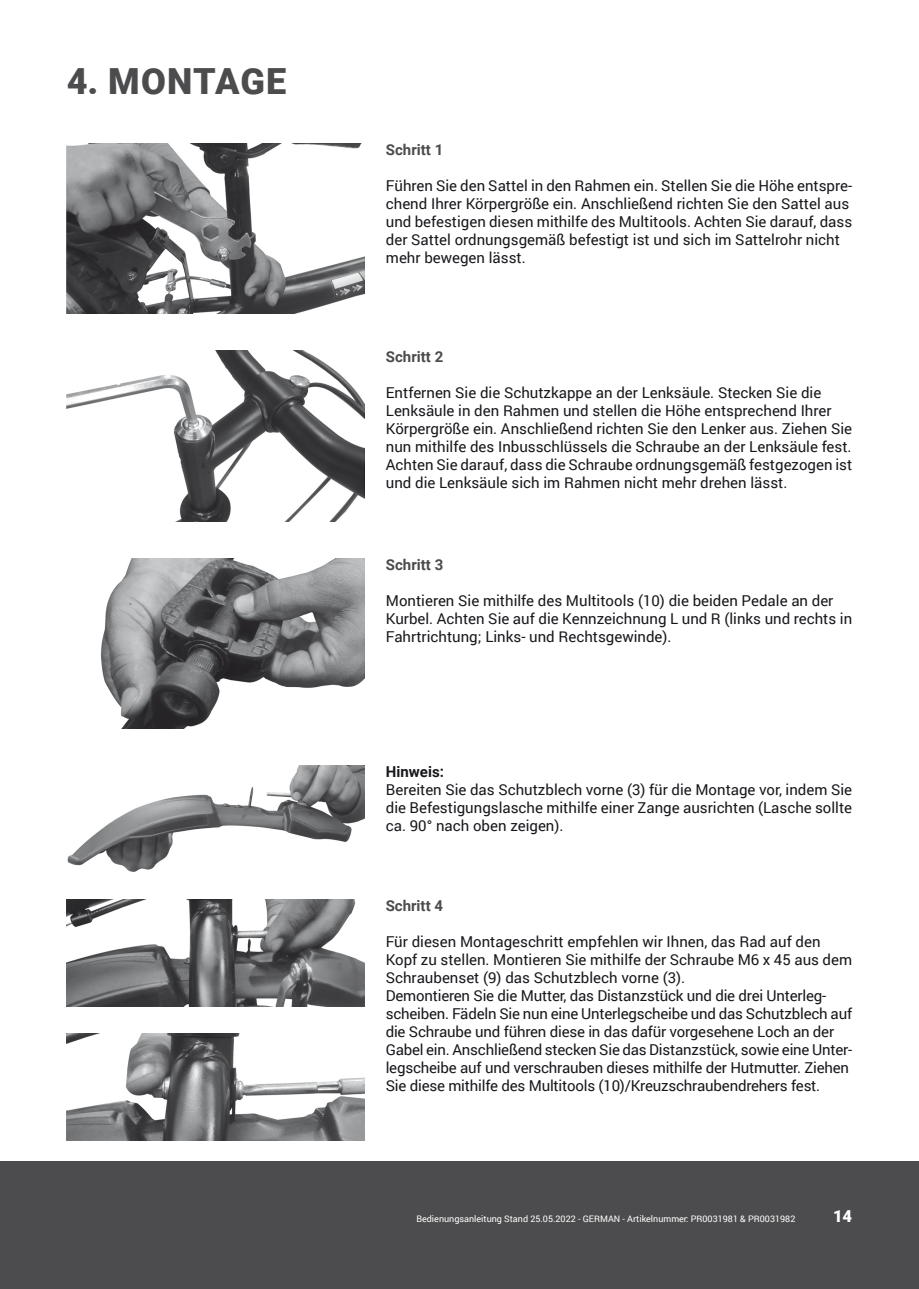
<style>
.page{position:relative;width:919px;height:1289px;background:#fff}
.page>*{position:absolute;margin:0;border:0;box-sizing:border-box;transform-origin:0 0}
.t1{font:900 36px "Roboto";letter-spacing:.03em;color:#4c4c4e}
.t2{font:900 16.5px "Roboto";color:#fff}
.t3{font:15px/18px "Roboto";color:#1a171c}
.t4{font:700 15px "Roboto";color:#4c4c4e}
.t5{font:700 15px "Roboto";color:#1a171c}
.t6{font:9px "Roboto";color:#fff}
</style>
<div class="page">
<div style="left:0;top:1161px;width:918px;height:127px;background:#4c4c4e"></div>
<img style="left:67px;top:143px;width:297px;height:171px">
<img style="left:67px;top:351px;width:297px;height:170px">
<img style="left:101px;top:558px;width:263px;height:170px">
<img style="left:67px;top:765px;width:297px;height:107px">
<img style="left:67px;top:899px;width:297px;height:107px">
<img style="left:67px;top:1033px;width:297px;height:107px">
<h1 class="t1" style="left:67px;top:56px;width:221px">4. MONTAGE</h1>
<p class="t4" style="left:386px;top:139px;width:59px">Schritt 1</p>
<p class="t3" style="left:386px;top:176px;width:468px">Führen Sie den Sattel in den Rahmen ein. Stellen Sie die Höhe entspre&shy;chend Ihrer Körpergröße ein. Anschließend richten Sie den Sattel aus und befestigen diesen mithilfe des Multitools. Achten Sie darauf, dass der Sattel ordnungsgemäß befestigt ist und sich im Sattelrohr nicht mehr bewegen lässt.</p>
<p class="t4" style="left:386px;top:346px;width:59px">Schritt 2</p>
<p class="t3" style="left:386px;top:383px;width:468px">Entfernen Sie die Schutzkappe an der Lenksäule. Stecken Sie die Lenksäule in den Rahmen und stellen die Höhe entsprechend Ihrer Körpergröße ein. Anschließend richten Sie den Lenker aus. Ziehen Sie nun mithilfe des Inbusschlüssels die Schraube an der Lenksäule fest.<br>Achten Sie darauf, dass die Schraube ordnungsgemäß festgezogen ist und die Lenksäule sich im Rahmen nicht mehr drehen lässt.</p>
<p class="t4" style="left:386px;top:553px;width:59px">Schritt 3</p>
<p class="t3" style="left:386px;top:590px;width:468px">Montieren Sie mithilfe des Multitools (10) die beiden Pedale an der<br>Kurbel. Achten Sie auf die Kennzeichnung L und R (links und rechts in<br>Fahrtrichtung; Links- und Rechtsgewinde).</p>
<p class="t5" style="left:386px;top:761px;width:60px">Hinweis:</p>
<p class="t3" style="left:386px;top:780px;width:468px;text-align:justify">Bereiten Sie das Schutzblech vorne (3) für die Montage vor, indem Sie die Befestigungslasche mithilfe einer Zange ausrichten (Lasche sollte ca. 90° nach oben zeigen).</p>
<p class="t4" style="left:385px;top:895px;width:59px">Schritt 4</p>
<p class="t3" style="left:385px;top:932px;width:468px">Für diesen Montageschritt empfehlen wir Ihnen, das Rad auf den Kopf zu stellen. Montieren Sie mithilfe der Schraube M6 x 45 aus dem Schraubenset (9) das Schutzblech vorne (3).<br>Demontieren Sie die Mutter, das Distanzstück und die drei Unterleg&shy;scheiben. Fädeln Sie nun eine Unterlegscheibe und das Schutzblech auf die Schraube und führen diese in das dafür vorgesehene Loch an der Gabel ein. Anschließend stecken Sie das Distanzstück, sowie eine Unter&shy;legscheibe auf und verschrauben dieses mithilfe der Hutmutter. Ziehen Sie diese mithilfe des Multitools (10)/Kreuzschraubendrehers fest.</p>
<p class="t6" style="left:416px;top:1212px;width:380px">Bedienungsanleitung Stand 25.05.2022 - GERMAN - Artikelnummer: PR0031981 &amp; PR0031982</p>
<p class="t2" style="left:833px;top:1204px;width:21px">14</p>
</div>
